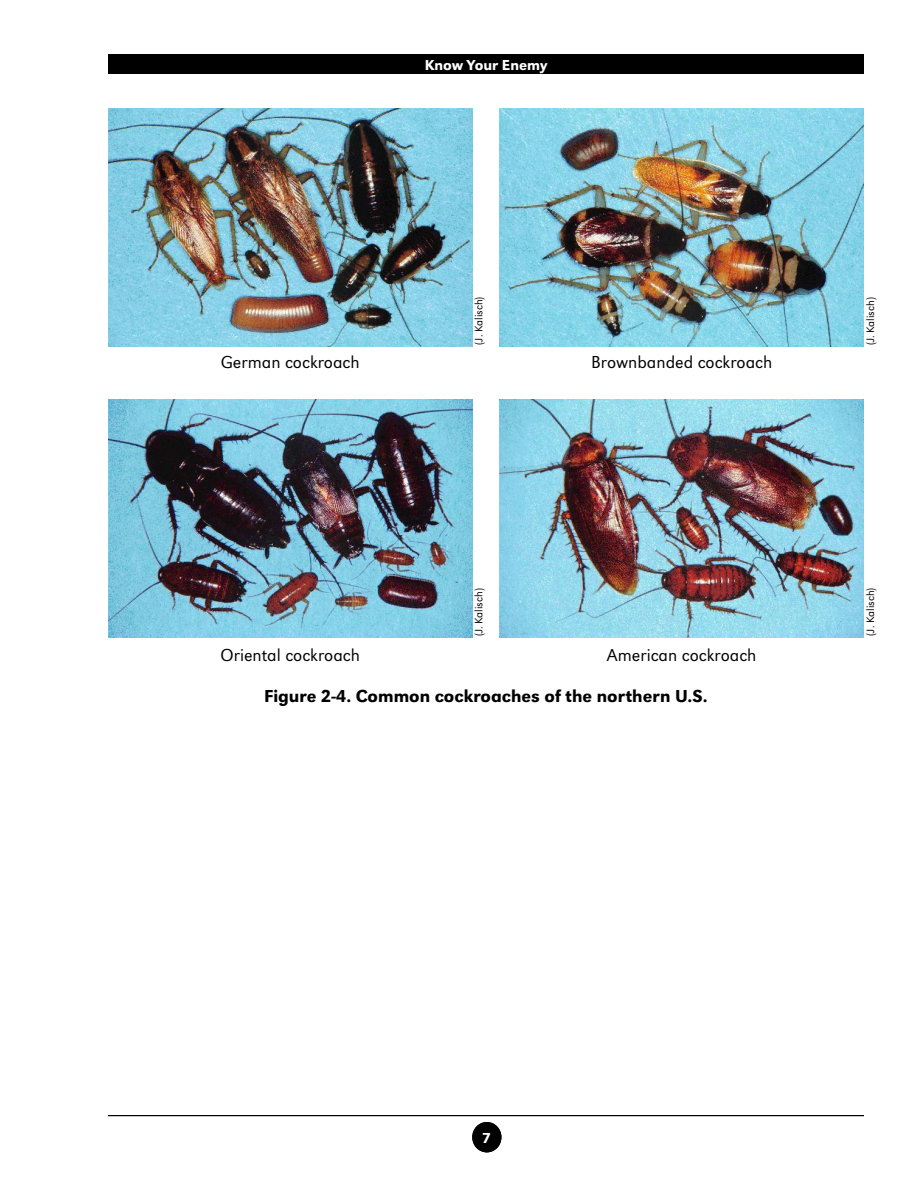
<style>
.page{position:relative;width:918px;height:1188px;background:#fff}
.page>*{position:absolute;margin:0;border:0;box-sizing:border-box;transform-origin:0 0}
.t1{font:300 18px "URW Grotesk T";color:#000}
.t2{font:500 18px "URW Grotesk T";color:#000}
.t3{font:500 15px "URW Grotesk T";color:#fff}
.t4{font:300 11.25px "URW Grotesk T";color:#000}
</style>
<div class="page">
<div style="left:108px;top:54px;width:756px;height:19px;background:#000"></div>
<div style="left:472px;top:1122px;width:29px;height:30px;background:#000;border-radius:50%"></div>
<hr style="left:108px;top:1115px;width:756px;height:1px;background:#000">
<img style="left:500px;top:399px;width:364px;height:238px">
<img style="left:500px;top:108px;width:364px;height:238px">
<img style="left:108px;top:108px;width:364px;height:238px">
<img style="left:108px;top:399px;width:364px;height:239px">
<p class="t3" style="left:425px;top:56px;width:124px">Know Your Enemy</p>
<p class="t4" style="left:473px;top:345px;width:50px;rotate:-90deg">(J. Kalisch)</p>
<p class="t1" style="left:221px;top:351px;width:141px">German cockroach</p>
<p class="t1" style="left:591px;top:351px;width:183px">Brownbanded cockroach</p>
<p class="t4" style="left:473px;top:636px;width:50px;rotate:-90deg">(J. Kalisch)</p>
<p class="t1" style="left:220px;top:645px;width:141px">Oriental cockroach</p>
<p class="t1" style="left:607px;top:645px;width:151px">American cockroach</p>
<p class="t2" style="left:264px;top:686px;width:445px">Figure 2-4. Common cockroaches of the northern U.S.</p>
<p class="t4" style="left:864px;top:345px;width:50px;rotate:-90deg">(J. Kalisch)</p>
<p class="t4" style="left:864px;top:636px;width:50px;rotate:-90deg">(J. Kalisch)</p>
<p class="t3" style="left:482px;top:1129px;width:10px">7</p>
</div>
